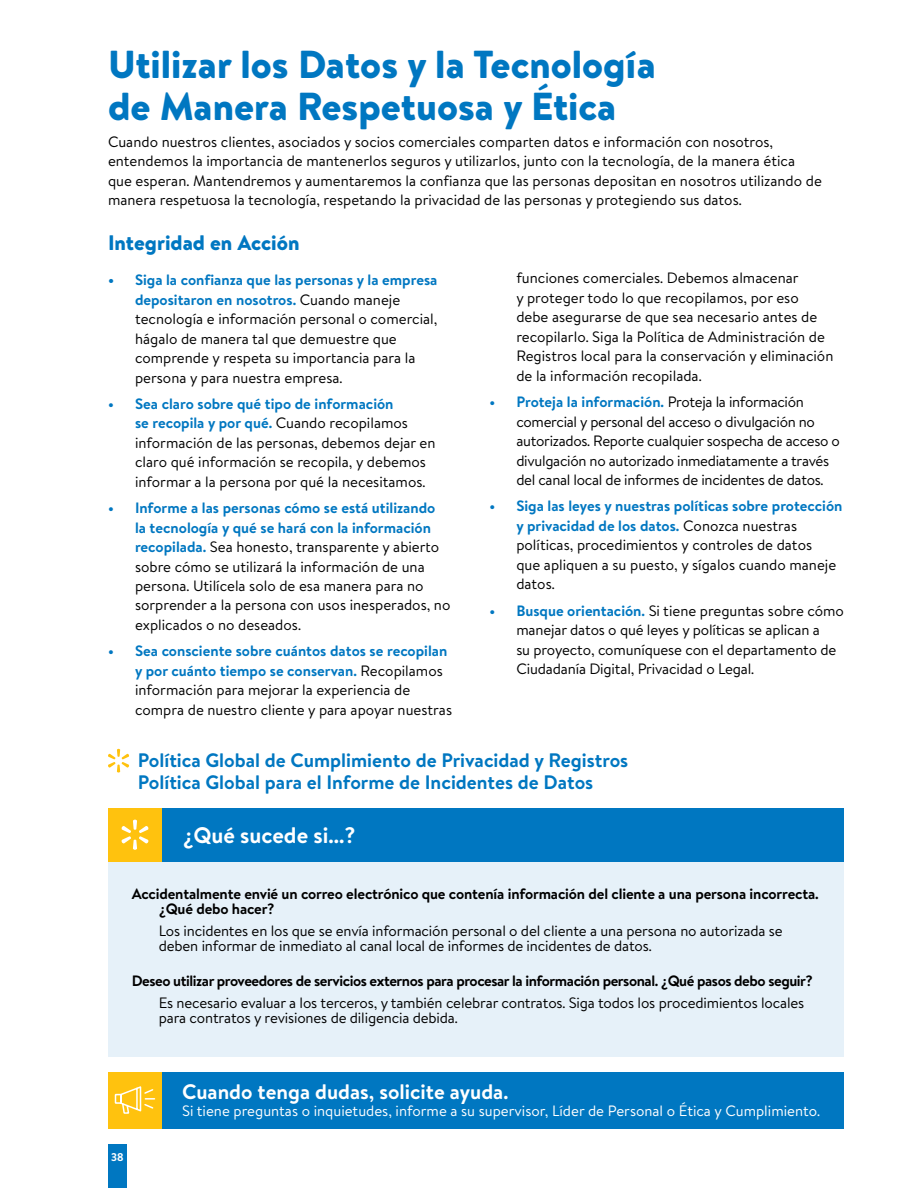
<style>
.page{position:relative;width:918px;height:1188px;background:#fff}
.page>*{position:absolute;margin:0;border:0;box-sizing:border-box;transform-origin:0 0}
.t1{font:900 39px/42px "Bogle";color:#0077c1}
.t2{font:700 22.5px "Bogle";color:#fff}
.t3{font:700 21px "Bogle";color:#fff}
.t4{font:900 21px "Bogle";color:#0077c1}
.t5{font:700 19.5px/21.8px "Bogle";color:#0077c1}
.t6{font:15px/19.5px "Bogle";color:#000}
.t7{font:15px/19.5px "Bogle";letter-spacing:-.02em;color:#000}
.t8{font:700 15px/15px "Bogle";letter-spacing:-.02em;color:#000}
.t9{font:15px "Bogle";color:#fff}
.t10{font:700 11.25px "Bogle";color:#fff}
.s1{font-weight:700;font-size:15.75px;color:#0077c1}
.s2{font-weight:700;color:#0077c1}
</style>
<div class="page">
<div style="left:108px;top:1072px;width:54px;height:57px;background:#ffc20e"></div>
<svg style="left:114px;top:1086px;width:42px;height:28px"></svg>
<div style="left:162px;top:1072px;width:682px;height:57px;background:#0077c1"></div>
<div style="left:108px;top:808px;width:54px;height:54px;background:#ffc20e"></div>
<svg style="left:121px;top:820px;width:28px;height:30px"></svg>
<div style="left:162px;top:808px;width:681px;height:54px;background:#0077c1"></div>
<div style="left:108px;top:862px;width:736px;height:195px;background:#e6f1f9"></div>
<svg style="left:108px;top:749px;width:21px;height:24px"></svg>
<div style="left:108px;top:1145px;width:19px;height:43px;background:#0077c1"></div>
<h1 class="t1" style="left:108px;top:43px;width:549px">Utilizar los Datos y la Tecnología de Manera Respetuosa y Ética</h1>
<p class="t6" style="left:108px;top:131px;width:715px">Cuando nuestros clientes, asociados y socios comerciales comparten datos e información con nosotros, entendemos la importancia de mantenerlos seguros y utilizarlos, junto con la tecnología, de la manera ética que esperan. Mantendremos y aumentaremos la confianza que las personas depositan en nosotros utilizando de manera respetuosa la tecnología, respetando la privacidad de las personas y protegiendo sus datos.</p>
<h3 class="t4" style="left:108px;top:228px;width:193px">Integridad en Acción</h3>
<p class="t6" style="left:135px;top:270px;width:304px;text-indent:-27px"><span class="s1">•</span> <span class="s2">Siga la confianza que las personas y la empresa depositaron en nosotros.</span> Cuando maneje tecnología e información personal o comercial, hágalo de manera tal que demuestre que comprende y respeta su importancia para la persona y para nuestra empresa.</p>
<p class="t6" style="left:135px;top:393px;width:302px;text-indent:-27px"><span class="s2">• Sea claro sobre qué tipo de información<br>se recopila y por qué.</span> Cuando recopilamos información de las personas, debemos dejar en claro qué información se recopila, y debemos informar a la persona por qué la necesitamos.</p>
<p class="t6" style="left:135px;top:498px;width:317px;text-indent:-27px"><span class="s2">• Informe a las personas cómo se está utilizando<br>la tecnología y qué se hará con la información recopilada.</span> Sea honesto, transparente y abierto sobre cómo se utilizará la información de una persona. Utilícela solo de esa manera para no sorprender a la persona con usos inesperados, no explicados o no deseados.</p>
<p class="t6" style="left:135px;top:641px;width:319px;text-indent:-27px"><span class="s2">• Sea consciente sobre cuántos datos se recopilan y por cuánto tiempo se conservan.</span> Recopilamos información para mejorar la experiencia de compra de nuestro cliente y para apoyar nuestras</p>
<p class="t6" style="left:516px;top:268px;width:319px">funciones comerciales. Debemos almacenar<br>y proteger todo lo que recopilamos, por eso debe asegurarse de que sea necesario antes de recopilarlo. Siga la Política de Administración de Registros local para la conservación y eliminación de la información recopilada.</p>
<p class="t7" style="left:516px;top:392px;width:325px;text-indent:-27px"><span class="s2">• Proteja la información.</span> Proteja la información comercial y personal del acceso o divulgación no autorizados. Reporte cualquier sospecha de acceso o divulgación no autorizado inmediatamente a través del canal local de informes de incidentes de datos.</p>
<p class="t6" style="left:516px;top:496px;width:328px;text-indent:-27px"><span class="s2">• Siga las leyes y nuestras políticas sobre protección y privacidad de los datos.</span> Conozca nuestras políticas, procedimientos y controles de datos<br>que apliquen a su puesto, y sígalos cuando maneje datos.</p>
<p class="t6" style="left:516px;top:600px;width:329px;text-indent:-27px"><span class="s2">• Busque orientación.</span> Si tiene preguntas sobre cómo manejar datos o qué leyes y políticas se aplican a<br>su proyecto, comuníquese con el departamento de Ciudadanía Digital, Privacidad o Legal.</p>
<h3 class="t5" style="left:138px;top:749px;width:492px">Política Global de Cumplimiento de Privacidad y Registros<br>Política Global para el Informe de Incidentes de Datos</h3>
<h2 class="t2" style="left:183px;top:819px;width:175px">¿Qué sucede si...?</h2>
<p class="t8" style="left:159px;top:886px;width:661px;text-indent:-27px">Accidentalmente envié un correo electrónico que contenía información del cliente a una persona incorrecta. ¿Qué debo hacer?</p>
<p class="t6" style="left:159px;top:923px;width:625px;line-height:15px">Los incidentes en los que se envía información personal o del cliente a una persona no autorizada se deben informar de inmediato al canal local de informes de incidentes de datos.</p>
<p class="t8" style="left:132px;top:973px;width:683px">Deseo utilizar proveedores de servicios externos para procesar la información personal. ¿Qué pasos debo seguir?</p>
<p class="t6" style="left:159px;top:995px;width:647px;line-height:15px">Es necesario evaluar a los terceros, y también celebrar contratos. Siga todos los procedimientos locales para contratos y revisiones de diligencia debida.</p>
<p class="t10" style="left:111px;top:1149px;width:14px">38</p>
<h3 class="t3" style="left:182px;top:1077px;width:328px">Cuando tenga dudas, solicite ayuda.</h3>
<p class="t9" style="left:182px;top:1101px;width:639px">Si tiene preguntas o inquietudes, informe a su supervisor, Líder de Personal o Ética y Cumplimiento.</p>
</div>
